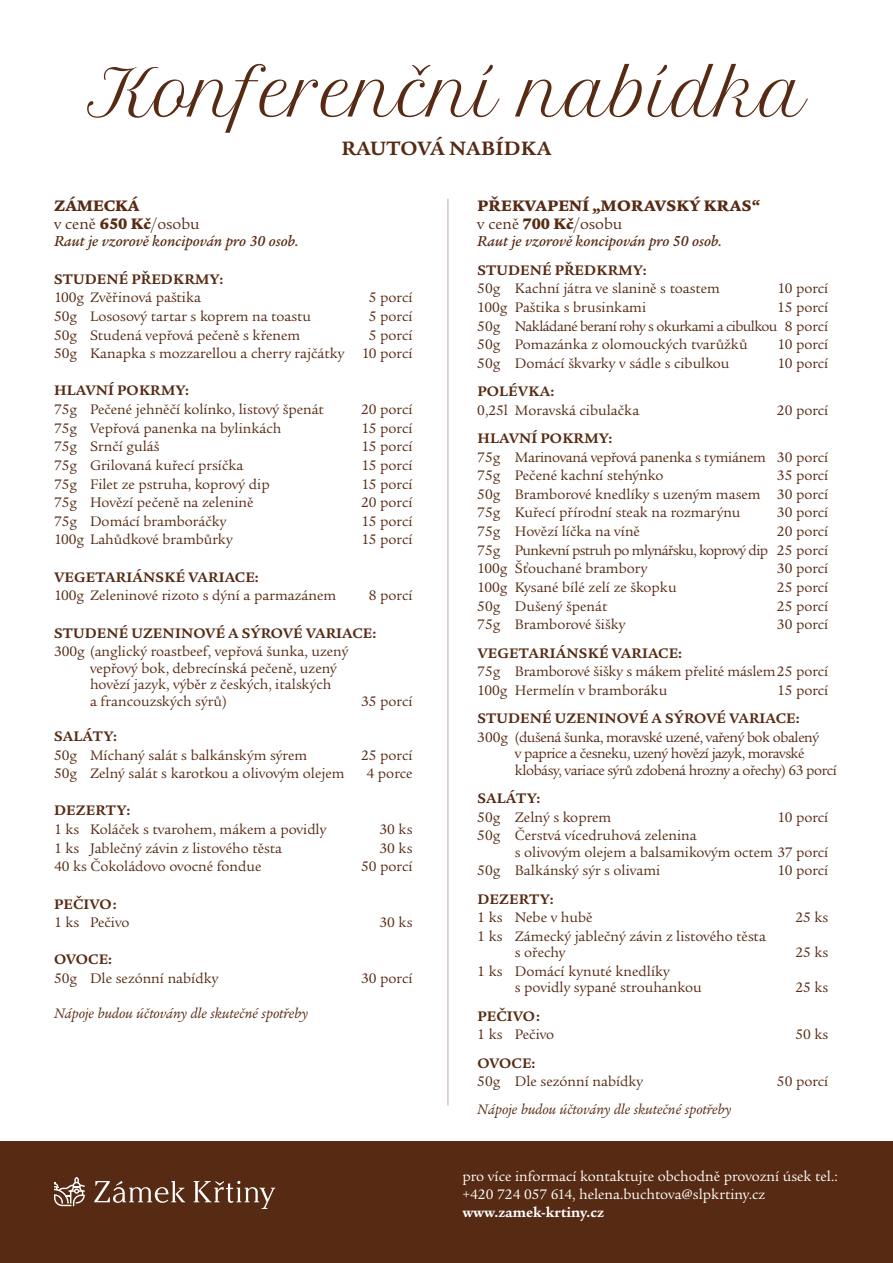
<style>
.page{position:relative;width:893px;height:1263px;background:#fff}
.page>*{position:absolute;margin:0;border:0;box-sizing:border-box;transform-origin:0 0}
.t1{font:63px "Petit Formal Script";color:#572a13}
.t2{font:700 21px "Legacy Serif Itc TOT";letter-spacing:.015em;color:#572a13}
.t3{font:16.5px "Legacy Serif Itc TOT";color:#572a13}
.t4{font:16.5px "Legacy Serif Itc TOT Ultr";letter-spacing:.015em;color:#572a13}
.t5{font:italic 500 15.75px "Legacy Serif Itc TOT";color:#572a13}
.t6{font:15px/18.6px "Legacy Serif Itc TOT";color:#572a13}
.t7{font:700 15px "Legacy Serif Itc TOT";letter-spacing:.015em;color:#572a13}
.t8{font:15px/16.5px "Legacy Serif Itc TOT";letter-spacing:-.03em;color:#572a13}
.t9{font:15px/18px "Legacy Serif Itc TOT";color:#fff}
.t10{font:italic 15px "Legacy Serif Itc TOT";color:#572a13}
.t11{font:15px/18.6px "Legacy Serif Itc TOT";letter-spacing:-.02em;color:#572a13}
.t12{font:700 15px "Legacy Serif Itc TOT";color:#fff}
.s1{font-family:"Legacy Serif Itc TOT Ultr"}
</style>
<div class="page">
<div style="left:0;top:1142px;width:893px;height:121px;background:#572a13"></div>
<svg style="left:94px;top:1181px;width:91px;height:22px"></svg>
<svg style="left:194px;top:1181px;width:81px;height:28px"></svg>
<svg style="left:54px;top:1177px;width:31px;height:29px"></svg>
<hr style="left:447px;top:199px;width:2px;height:907px;background:#d7c8bf">
<h1 class="t1" style="left:87px;top:54px;width:721px">Konferenční nabídka</h1>
<h2 class="t2" style="left:341px;top:136px;width:212px">RAUTOVÁ NABÍD KA</h2>
<p class="t4" style="left:54px;top:195px;width:14px">ZÁM</p>
<p class="t4" style="left:93px;top:195px;width:48px">ECKÁ</p>
<p class="t3" style="left:54px;top:214px;width:147px">v ceně <span class="s1">650 KČ</span>/osobu</p>
<p class="t5" style="left:54px;top:232px;width:246px">Raut je vzorově koncipován pro 30 osob.</p>
<p class="t7" style="left:54px;top:270px;width:132px">STUDENÉ PŘEDKRM</p>
<p class="t7" style="left:210px;top:270px;width:15px">Y:</p>
<p class="t6" style="left:54px;top:289px;width:149px">100g Zvěřinová paštika</p>
<p class="t6" style="left:369px;top:289px;width:45px">5 porcí</p>
<p class="t6" style="left:54px;top:307px;width:258px">50g Lososový tartar s koprem na toastu</p>
<p class="t6" style="left:369px;top:307px;width:45px">5 porcí</p>
<p class="t6" style="left:54px;top:326px;width:248px">50g Studená vepřová pečeně s křenem</p>
<p class="t6" style="left:54px;top:326px;width:360px;text-align:right">5 porcí<br>50g Kanapka s mozzarellou a cherry rajčátky 10 porcí</p>
<p class="t7" style="left:54px;top:382px;width:86px">HLAVNÍ POKRM</p>
<p class="t7" style="left:176px;top:382px;width:15px">Y:</p>
<p class="t6" style="left:54px;top:400px;width:271px">75g Pečené jehněčí kolínko, listový špenát</p>
<p class="t6" style="left:361px;top:400px;width:53px">20 porcí</p>
<p class="t6" style="left:54px;top:419px;width:229px">75g Vepřová panenka na bylinkách</p>
<p class="t6" style="left:361px;top:419px;width:53px">15 porcí</p>
<p class="t6" style="left:54px;top:438px;width:107px">75g Srnčí guláš</p>
<p class="t6" style="left:361px;top:438px;width:53px">15 porcí</p>
<p class="t6" style="left:54px;top:456px;width:191px">75g Grilovaná kuřecí prsíčka</p>
<p class="t6" style="left:361px;top:456px;width:53px">15 porcí</p>
<p class="t6" style="left:54px;top:475px;width:217px">75g Filet ze pstruha, koprový dip</p>
<p class="t6" style="left:361px;top:475px;width:53px">15 porcí</p>
<p class="t6" style="left:54px;top:494px;width:201px">75g Hovězí pečeně na zelenině</p>
<p class="t6" style="left:361px;top:494px;width:53px">20 porcí</p>
<p class="t6" style="left:54px;top:512px;width:174px">75g Domácí bramboráčky</p>
<p class="t6" style="left:361px;top:512px;width:53px">15 porcí</p>
<p class="t6" style="left:54px;top:531px;width:180px">100g Lahůdkové brambůrky</p>
<p class="t6" style="left:361px;top:531px;width:53px">15 porcí</p>
<p class="t7" style="left:54px;top:568px;width:101px">VE GETARIÁNSK</p>
<p class="t7" style="left:176px;top:568px;width:60px">É VARIACE</p>
<p class="t7" style="left:255px;top:568px;width:5px">:</p>
<p class="t6" style="left:54px;top:587px;width:284px">100g Zeleninové rizoto s dýní a parmazánem</p>
<p class="t6" style="left:369px;top:587px;width:45px">8 porcí</p>
<p class="t7" style="left:54px;top:624px;width:300px">STUDENÉ UZENINOVÉ A SÝROVÉ VARIACE</p>
<p class="t7" style="left:372px;top:624px;width:5px">:</p>
<p class="t6" style="left:90px;top:644px;width:260px;line-height:16.5px;text-indent:-36px">300g (anglický roastbeef, vepřová šunka, uzený vepřový bok, debrecínská pečeně, uzený hovězí jazyk, výběr z českých, italských<br>a francouzských sýrů)</p>
<p class="t6" style="left:361px;top:692px;width:53px">35 porcí</p>
<p class="t7" style="left:54px;top:727px;width:65px">SALÁTY:</p>
<p class="t6" style="left:54px;top:746px;width:255px">50g Míchaný salát s balkánským sýrem</p>
<p class="t6" style="left:361px;top:746px;width:53px">25 porcí</p>
<p class="t6" style="left:54px;top:765px;width:292px">50g Zelný salát s karotkou a olivovým olejem</p>
<p class="t6" style="left:367px;top:765px;width:47px">4 porce</p>
<p class="t7" style="left:54px;top:802px;width:78px">DEZERTY:</p>
<p class="t6" style="left:54px;top:820px;width:274px">1 ks Koláček s tvarohem, mákem a povidly</p>
<p class="t6" style="left:379px;top:820px;width:35px">30 ks</p>
<p class="t6" style="left:54px;top:839px;width:230px">1 ks Jablečný závin z listového těsta</p>
<p class="t6" style="left:379px;top:839px;width:35px">30 ks</p>
<p class="t6" style="left:54px;top:858px;width:209px">40 ks Čokoládovo ovocné fondue</p>
<p class="t6" style="left:361px;top:858px;width:53px">50 porcí</p>
<p class="t7" style="left:54px;top:895px;width:64px">PEČIVO:</p>
<p class="t6" style="left:54px;top:914px;width:77px">1 ks Pečivo</p>
<p class="t6" style="left:379px;top:914px;width:35px">30 ks</p>
<p class="t7" style="left:54px;top:951px;width:34px">OVOCE</p>
<p class="t7" style="left:108px;top:951px;width:5px">:</p>
<p class="t6" style="left:54px;top:969px;width:166px">50g Dle sezónní nabídky</p>
<p class="t6" style="left:361px;top:969px;width:53px">30 porcí</p>
<p class="t10" style="left:54px;top:1005px;width:256px">Nápoje budou účtovány dle skutečné spotřeby</p>
<p class="t4" style="left:477px;top:195px;width:37px">PŘEKV</p>
<p class="t4" style="left:535px;top:195px;width:133px">APENÍ „MORAVSK</p>
<p class="t4" style="left:689px;top:195px;width:72px">Ý KRAS“</p>
<p class="t3" style="left:477px;top:214px;width:147px">v ceně <span class="s1">700 KČ</span>/osobu</p>
<p class="t5" style="left:477px;top:232px;width:246px">Raut je vzorově koncipován pro 50 osob.</p>
<p class="t7" style="left:477px;top:261px;width:132px">STUDENÉ PŘEDKRM</p>
<p class="t7" style="left:633px;top:261px;width:15px">Y:</p>
<p class="t6" style="left:477px;top:280px;width:244px">50g Kachní játra ve slanině s toastem</p>
<p class="t6" style="left:778px;top:280px;width:52px">10 porcí</p>
<p class="t6" style="left:477px;top:298px;width:170px">100g Paštika s brusinkami</p>
<p class="t6" style="left:477px;top:298px;width:352px;text-align:justify;text-indent:300px">15 porcí 50g Nakládané beraní rohy s okurkami a cibulkou 8 porcí 50g Pomazánka z olomouckých tvarůžků</p>
<p class="t6" style="left:778px;top:336px;width:52px">10 porcí</p>
<p class="t6" style="left:477px;top:354px;width:254px">50g Domácí škvarky v sádle s cibulkou</p>
<p class="t6" style="left:778px;top:354px;width:52px">10 porcí</p>
<p class="t7" style="left:477px;top:382px;width:78px">PO LÉVKA:</p>
<p class="t6" style="left:477px;top:401px;width:163px">0,25l Moravská cibulačka</p>
<p class="t6" style="left:777px;top:401px;width:53px">20 porcí</p>
<p class="t7" style="left:477px;top:429px;width:86px">HLAVNÍ POKRM</p>
<p class="t7" style="left:599px;top:429px;width:15px">Y:</p>
<p class="t11" style="left:477px;top:448px;width:352px">75g Marinovaná vepřová panenka s tymiánem 30 porcí<br>75g Pečené kachní stehýnko</p>
<p class="t6" style="left:477px;top:467px;width:353px;text-align:justify;text-indent:300px">35 porcí 50g Bramborové knedlíky s uzeným masem 30 porcí 75g Kuřecí přírodní steak na rozmarýnu</p>
<p class="t6" style="left:777px;top:504px;width:53px">30 porcí</p>
<p class="t6" style="left:477px;top:523px;width:164px">75g Hovězí líčka na víně</p>
<p class="t6" style="left:477px;top:523px;width:352px;text-align:justify;text-indent:300px">20 porcí 75g Punkevní pstruh po mlynářsku, koprový dip 25 porcí 100g Šťouchané brambory</p>
<p class="t6" style="left:777px;top:560px;width:53px">30 porcí</p>
<p class="t6" style="left:477px;top:578px;width:201px">100g Kysané bílé zelí ze škopku</p>
<p class="t6" style="left:777px;top:578px;width:53px">25 porcí</p>
<p class="t6" style="left:477px;top:597px;width:132px">50g Dušený špenát</p>
<p class="t6" style="left:777px;top:597px;width:53px">25 porcí</p>
<p class="t6" style="left:477px;top:616px;width:150px">75g Bramborové šišky</p>
<p class="t6" style="left:777px;top:616px;width:53px">30 porcí</p>
<p class="t7" style="left:477px;top:644px;width:101px">VE GETARIÁNSK</p>
<p class="t7" style="left:599px;top:644px;width:60px">É VARIACE</p>
<p class="t7" style="left:678px;top:644px;width:5px">:</p>
<p class="t6" style="left:477px;top:663px;width:353px">75g Bramborové šišky s mákem přelité máslem25 porcí<br>100g Hermelín v bramboráku</p>
<p class="t6" style="left:777px;top:681px;width:53px">15 porcí</p>
<p class="t7" style="left:477px;top:709px;width:300px">STUDENÉ UZENINOVÉ A SÝROVÉ VARIACE</p>
<p class="t7" style="left:796px;top:709px;width:5px">:</p>
<p class="t8" style="left:515px;top:729px;width:323px;text-indent:-38px">300g (dušená šunka, moravské uzené, vařený bok obalený<br>v paprice a česneku, uzený hovězí jazyk, moravské klobásy, variace sýrů zdobená hrozny a ořechy) 63 porcí</p>
<p class="t7" style="left:477px;top:789px;width:65px">SALÁTY:</p>
<p class="t6" style="left:477px;top:808px;width:136px">50g Zelný s koprem</p>
<p class="t6" style="left:778px;top:808px;width:52px">10 porcí</p>
<p class="t6" style="left:515px;top:828px;width:315px;line-height:16.5px;text-indent:-38px">50g Čerstvá vícedruhová zelenina<br>s olivovým olejem a balsamikovým octem 37 porcí</p>
<p class="t6" style="left:477px;top:862px;width:185px">50g Balkánský sýr s olivami</p>
<p class="t6" style="left:778px;top:862px;width:52px">10 porcí</p>
<p class="t7" style="left:477px;top:890px;width:78px">DEZERTY:</p>
<p class="t6" style="left:477px;top:909px;width:117px">1 ks Nebe v hubě</p>
<p class="t6" style="left:795px;top:909px;width:35px">25 ks</p>
<p class="t6" style="left:515px;top:928px;width:253px;line-height:16.5px;text-indent:-38px">1 ks Zámecký jablečný závin z listového těsta s ořechy</p>
<p class="t6" style="left:795px;top:944px;width:35px">25 ks</p>
<p class="t6" style="left:515px;top:963px;width:188px;line-height:16.5px;text-indent:-38px">1 ks Domácí kynuté knedlíky<br>s povidly sypané strouhankou</p>
<p class="t6" style="left:795px;top:979px;width:35px">25 ks</p>
<p class="t7" style="left:477px;top:1007px;width:64px">PEČIVO:</p>
<p class="t6" style="left:477px;top:1026px;width:78px">1 ks Pečivo</p>
<p class="t6" style="left:795px;top:1026px;width:35px">50 ks</p>
<p class="t7" style="left:477px;top:1054px;width:34px">OVOCE</p>
<p class="t7" style="left:532px;top:1054px;width:5px">:</p>
<p class="t6" style="left:477px;top:1073px;width:167px">50g Dle sezónní nabídky</p>
<p class="t6" style="left:777px;top:1073px;width:53px">50 porcí</p>
<p class="t10" style="left:477px;top:1101px;width:256px">Nápoje budou účtovány dle skutečné spotřeby</p>
<p class="t9" style="left:462px;top:1167px;width:377px">pro více informací kontaktujte obchodně provozní úsek tel.: +420 724 057 614, helena.buchtova@slpkrtiny.cz</p>
<p class="t12" style="left:462px;top:1203px;width:143px">WWW.ZAMEK-KRTINY.CZ</p>
</div>
